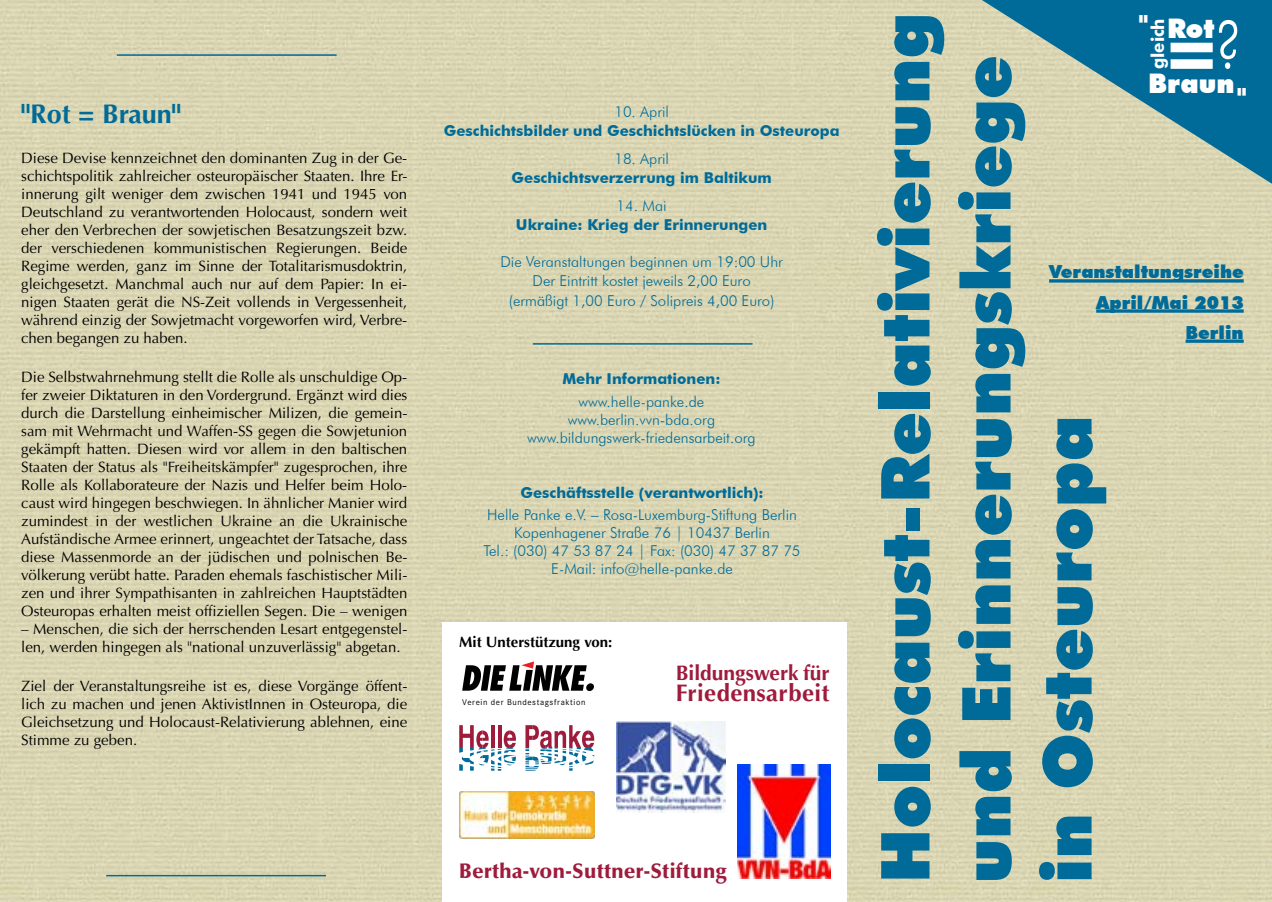
<style>
.page{position:relative;width:1272px;height:902px;background:#fff}
.page>*{position:absolute;margin:0;border:0;box-sizing:border-box;transform-origin:0 0}
.t1{font:900 72px "Futura BT";color:#fff}
.t2{font:900 67.5px/81px "Futura BT";color:#006b99}
.t3{font:300 65.4px "Futura BT";color:#fff;scale:.83 1}
.t4{font:700 27px "Optima LT Std";color:#006b99}
.t5{font:900 27px/54.2px "Futura BT";color:#fff;text-align:center}
.t6{font:700 24px "Optima LT Std";letter-spacing:.015em;color:#9f1b3c}
.t7{font:900 21px "Optima LT Std";color:#9f1b3c}
.t8{font:700 21px "Optima LT Std";color:#9f1b3c}
.t9{font:900 18px/30.2px "Futura BT";color:#006b99;text-align:right}
.t10{font:700 18px "Futura BT";letter-spacing:-.01em;color:#fff;scale:.95 1}
.t11{font:15px/18px "Optima LT Std";color:#000;text-align:justify}
.t12{font:300 15px/18px "Futura BT";color:#006b99;text-align:center}
.t13{font:700 15px "Futura BT";color:#006b99}
.t14{font:700 15px "Optima LT Std";color:#000}
.t15{font:8.7px "Corporate S";letter-spacing:.07em;color:#000}
</style>
<div class="page">
<img style="left:0;top:0;width:1271px;height:901px">
<svg style="left:981px;top:0;width:290px;height:184px;background:#6da0a5"></svg>
<div style="left:442px;top:622px;width:404px;height:279px;background:#fff"></div>
<svg style="left:525px;top:725px;width:69px;height:45px"></svg>
<svg style="left:459px;top:725px;width:57px;height:45px"></svg>
<img style="left:617px;top:721px;width:108px;height:91px">
<img style="left:737px;top:764px;width:93px;height:114px">
<svg style="left:462px;top:661px;width:132px;height:30px"></svg>
<hr style="left:1049px;top:279px;width:194px;height:3px;background:#006b99">
<svg style="left:1096px;top:309px;width:147px;height:4px"></svg>
<svg style="left:1185px;top:339px;width:58px;height:4px"></svg>
<hr style="left:117px;top:54px;width:219px;height:2px;background:#006b99">
<hr style="left:106px;top:874px;width:220px;height:2px;background:#006b99">
<img style="left:459px;top:791px;width:136px;height:47px">
<hr style="left:533px;top:343px;width:219px;height:1px;background:#006b99">
<h3 class="t4" style="left:21px;top:98px;width:161px">"Rot = Braun"</h3>
<p class="t11" style="left:21px;top:149px;width:387px">Diese Devise kennzeichnet den dominanten Zug in der Ge&shy;schichtspolitik zahlreicher osteuropäischer Staaten. Ihre Er&shy;innerung gilt weniger dem zwischen 1941 und 1945 von Deutschland zu verantwortenden Holocaust, sondern weit eher den Verbrechen der sowjetischen Besatzungszeit bzw. der verschiedenen kommunistischen Regierungen. Beide Regime werden, ganz im Sinne der Totalitarismusdoktrin, gleichgesetzt. Manchmal auch nur auf dem Papier: In ei&shy;nigen Staaten gerät die NS-Zeit vollends in Vergessenheit, während einzig der Sowjetmacht vorgeworfen wird, Verbre&shy;chen begangen zu haben.</p>
<p class="t11" style="left:21px;top:368px;width:387px">Die Selbstwahrnehmung stellt die Rolle als unschuldige Op&shy;fer zweier Diktaturen in den Vordergrund. Ergänzt wird dies durch die Darstellung einheimischer Milizen, die gemein&shy;sam mit Wehrmacht und Waffen-SS gegen die Sowjetunion gekämpft hatten. Diesen wird vor allem in den baltischen Staaten der Status als "Freiheitskämpfer" zugesprochen, ihre Rolle als Kollaborateure der Nazis und Helfer beim Holo&shy;caust wird hingegen beschwiegen. In ähnlicher Manier wird zumindest in der westlichen Ukraine an die Ukrainische Aufständische Armee erinnert, ungeachtet der Tatsache, dass diese Massenmorde an der jüdischen und polnischen Be&shy;völkerung verübt hatte. Paraden ehemals faschistischer Mili&shy;zen und ihrer Sympathisanten in zahlreichen Hauptstädten Osteuropas erhalten meist offiziellen Segen. Die – wenigen</p>
<p class="t11" style="left:21px;top:620px;width:387px">– Menschen, die sich der herrschenden Lesart entgegenstel&shy;len, werden hingegen als "national unzuverlässig" abgetan.</p>
<p class="t11" style="left:21px;top:677px;width:387px">Ziel der Veranstaltungsreihe ist es, diese Vorgänge öffent&shy;lich zu machen und jenen AktivistInnen in Osteuropa, die Gleichsetzung und Holocaust-Relativierung ablehnen, eine Stimme zu geben.</p>
<p class="t12" style="left:614px;top:102px;width:56px">10. April</p>
<p class="t13" style="left:443px;top:121px;width:397px">Geschichtsbilder und Geschichtslücken in Osteuropa</p>
<p class="t12" style="left:614px;top:149px;width:56px">18. April</p>
<p class="t13" style="left:511px;top:169px;width:262px">Geschichtsverzerrung im Baltikum</p>
<p class="t12" style="left:616px;top:197px;width:52px">14. Mai</p>
<p class="t13" style="left:516px;top:216px;width:253px">Ukraine: Krieg der Erinnerungen</p>
<p class="t12" style="left:500px;top:252px;width:284px;line-height:19.4px">Die Veranstaltungen beginnen um 19:00 Uhr<br>Der Eintritt kostet jeweils 2,00 Euro<br>(ermäßigt 1,00 Euro / Solipreis 4,00 Euro)</p>
<p class="t13" style="left:562px;top:370px;width:160px">Mehr Informationen:</p>
<p class="t12" style="left:527px;top:392px;width:230px">www.helle-panke.de www.berlin.vvn-bda.org www.bildungswerk-friedensarbeit.org</p>
<p class="t13" style="left:520px;top:483px;width:245px">Geschäftsstelle (verantwortlich):</p>
<p class="t12" style="left:483px;top:505px;width:319px">Helle Panke e.V. – Rosa-Luxemburg-Stiftung Berlin Kopenhagener Straße 76 | 10437 Berlin<br>Tel.: (030) 47 53 87 24 | Fax: (030) 47 37 87 75<br>E-Mail: info@helle-panke.de</p>
<p class="t14" style="left:459px;top:632px;width:155px">Mit Unterstützung von:</p>
<p class="t15" style="left:462px;top:697px;width:125px">Verein der Bundestagsfraktion</p>
<h3 class="t8" style="left:675px;top:660px;width:155px">Bildungswerk für</h3>
<h3 class="t6" style="left:675px;top:679px;width:155px">Friedensarbeit</h3>
<h3 class="t7" style="left:459px;top:858px;width:269px">Bertha-von-Suttner-Stiftung</h3>
<h3 class="t5" style="left:1138px;top:-3px;width:11px">"</h3>
<h2 class="t2" style="left:864px;top:882px;width:871px;rotate:-90deg">Holocaust-Relativierung und Erinnerungskriege in Osteuropa</h2>
<h3 class="t5" style="left:1148px;top:2px;width:88px">Rot<br>Braun</h3>
<p class="t10" style="left:1146px;top:69px;width:55px;rotate:-90deg">gleich</p>
<h3 class="t3" style="left:1214px;top:5px;width:35px">?</h3>
<h1 class="t1" style="left:1161px;top:8px;width:61px">=</h1>
<h3 class="t5" style="left:1236px;top:70px;width:11px">"</h3>
<p class="t9" style="left:1049px;top:257px;width:196px">Veranstaltungsreihe<br>April/Mai 2013<br>Berlin</p>
</div>
